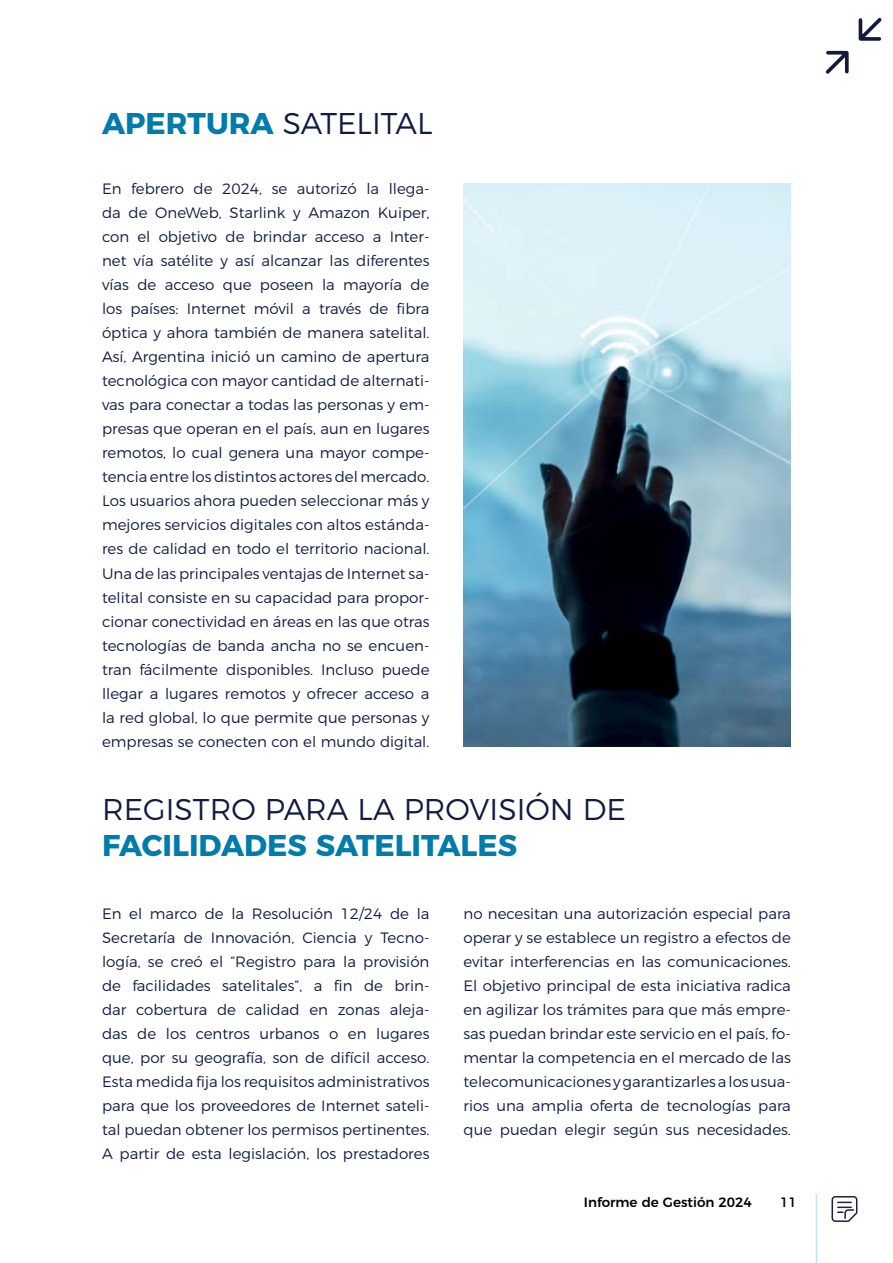
<style>
.page{position:relative;width:893px;height:1263px;background:#fff}
.page>*{position:absolute;margin:0;border:0;box-sizing:border-box;transform-origin:0 0}
.t1{font:300 30px "Montserrat";color:#101b41}
.t2{font:700 30px "Montserrat";color:#007caa}
.t3{font:300 15px/24px "Montserrat";color:#101b41;text-align:justify}
.t4{font:500 13.5px "Montserrat";color:#000}
.t5{font:13.5px "Montserrat";color:#000}
.s1{font-weight:700;color:#007caa}
</style>
<div class="page">
<svg style="left:825px;top:18px;width:57px;height:56px"></svg>
<img style="left:463px;top:184px;width:328px;height:563px">
<hr style="left:816px;top:1194px;width:1px;height:69px;background:#bce4fa">
<svg style="left:831px;top:1196px;width:27px;height:26px"></svg>
<h1 class="t1" style="left:102px;top:100px;width:332px"><span class="s1">APERTURA</span> SATELITAL</h1>
<p class="t3" style="left:102px;top:176px;width:329px">En febrero de 2024, se autorizó la llega&shy;da de OneWeb, Starlink y Amazon Kuiper, con el objetivo de brindar acceso a Inter&shy;net vía satélite y así alcanzar las diferentes vías de acceso que poseen la mayoría de los países: Internet móvil a través de fibra óptica y ahora también de manera satelital.<br>Así, Argentina inició un camino de apertura tecnológica con mayor cantidad de alternati&shy;vas para conectar a todas las personas y em&shy;presas que operan en el país, aun en lugares remotos, lo cual genera una mayor compe&shy;tencia entre los distintos actores del mercado.<br>Los usuarios ahora pueden seleccionar más y mejores servicios digitales con altos estánda&shy;res de calidad en todo el territorio nacional.<br>Una de las principales ventajas de Internet sa&shy;telital consiste en su capacidad para propor&shy;cionar conectividad en áreas en las que otras tecnologías de banda ancha no se encuen&shy;tran fácilmente disponibles. Incluso puede llegar a lugares remotos y ofrecer acceso a la red global, lo que permite que personas y empresas se conecten con el mundo digital.</p>
<h1 class="t1" style="left:102px;top:785px;width:525px">REGISTRO PARA LA PROVISIÓN DE</h1>
<h1 class="t2" style="left:102px;top:820px;width:417px">FACILIDADES SATELITALES</h1>
<p class="t3" style="left:102px;top:900px;width:329px">En el marco de la Resolución 12/24 de la Secretaría de Innovación, Ciencia y Tecno&shy;logía, se creó el “Registro para la provisión de facilidades satelitales”, a fin de brin&shy;dar cobertura de calidad en zonas aleja&shy;das de los centros urbanos o en lugares que, por su geografía, son de difícil acceso.<br>Esta medida fija los requisitos administrativos para que los proveedores de Internet sateli&shy;tal puedan obtener los permisos pertinentes.<br>A partir de esta legislación, los prestadores</p>
<p class="t3" style="left:463px;top:900px;width:329px">no necesitan una autorización especial para operar y se establece un registro a efectos de evitar interferencias en las comunicaciones.<br>El objetivo principal de esta iniciativa radica en agilizar los trámites para que más empre&shy;sas puedan brindar este servicio en el país, fo&shy;mentar la competencia en el mercado de las telecomunicaciones y garantizarles a los usua&shy;rios una amplia oferta de tecnologías para que puedan elegir según sus necesidades.</p>
<p class="t4" style="left:584px;top:1191px;width:170px">Informe de Gestión 2024</p>
<p class="t5" style="left:780px;top:1191px;width:18px">11</p>
</div>
